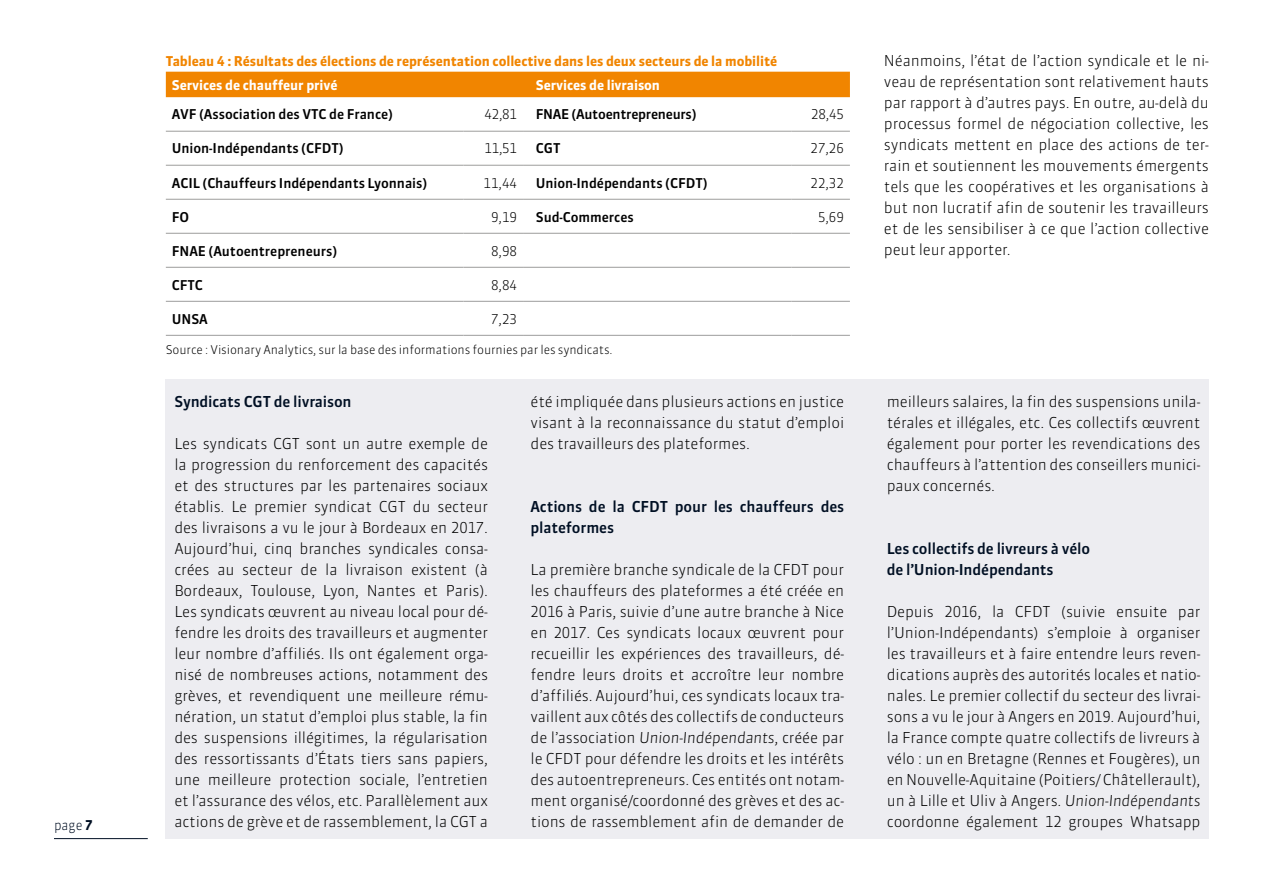
<style>
.page{position:relative;width:1263px;height:893px;background:#fff}
.page>*{position:absolute;margin:0;border:0;box-sizing:border-box;transform-origin:0 0}
.t1{font:300 15px/21px "Sanuk TF";letter-spacing:-.01em;color:#000;text-align:justify}
.t2{font:500 15px/21px "Sanuk TF";letter-spacing:-.01em;color:#000f23}
.t3{font:500 13.5px "Sanuk TF";letter-spacing:-.005em;color:#000}
.t4{font:700 13.5px "Sanuk TF";letter-spacing:-.005em;color:#f18500}
.t5{font:300 13.5px "Sanuk TF";letter-spacing:-.005em;color:#000}
.t6{font:700 13.5px "Sanuk TF";letter-spacing:-.005em;color:#fff}
.t7{font:300 13.5px "Sanuk TF";color:#000f23;scale:.95 1}
.t8{font:300 12px "Sanuk TF";letter-spacing:-.01em;color:#000}
.s1{font-weight:700}
.s2{font-family:"Sanuk LF";font-style:italic}
</style>
<div class="page">
<hr style="left:54px;top:838px;width:94px;height:1px;background:#000f23">
<div style="left:166px;top:72px;width:684px;height:25px;background:#f18500"></div>
<hr style="left:166px;top:131px;width:297px;height:1px;background:#9d9d9c">
<hr style="left:463px;top:131px;width:60px;height:1px;background:#9d9d9c">
<hr style="left:523px;top:131px;width:269px;height:1px;background:#9d9d9c">
<hr style="left:792px;top:131px;width:58px;height:1px;background:#9d9d9c">
<hr style="left:166px;top:165px;width:297px;height:1px;background:#9d9d9c">
<hr style="left:463px;top:165px;width:60px;height:1px;background:#9d9d9c">
<hr style="left:523px;top:165px;width:269px;height:1px;background:#9d9d9c">
<hr style="left:792px;top:165px;width:58px;height:1px;background:#9d9d9c">
<hr style="left:166px;top:199px;width:297px;height:1px;background:#9d9d9c">
<hr style="left:463px;top:199px;width:60px;height:1px;background:#9d9d9c">
<hr style="left:523px;top:199px;width:269px;height:1px;background:#9d9d9c">
<hr style="left:792px;top:199px;width:58px;height:1px;background:#9d9d9c">
<hr style="left:166px;top:233px;width:297px;height:1px;background:#9d9d9c">
<hr style="left:463px;top:233px;width:60px;height:1px;background:#9d9d9c">
<hr style="left:523px;top:233px;width:269px;height:1px;background:#9d9d9c">
<hr style="left:792px;top:233px;width:58px;height:1px;background:#9d9d9c">
<hr style="left:166px;top:267px;width:297px;height:1px;background:#9d9d9c">
<hr style="left:463px;top:267px;width:60px;height:1px;background:#9d9d9c">
<hr style="left:523px;top:267px;width:269px;height:1px;background:#9d9d9c">
<hr style="left:792px;top:267px;width:58px;height:1px;background:#9d9d9c">
<hr style="left:166px;top:301px;width:297px;height:1px;background:#9d9d9c">
<hr style="left:463px;top:301px;width:60px;height:1px;background:#9d9d9c">
<hr style="left:523px;top:301px;width:269px;height:1px;background:#9d9d9c">
<hr style="left:792px;top:301px;width:58px;height:1px;background:#9d9d9c">
<hr style="left:166px;top:335px;width:297px;height:1px;background:#9d9d9c">
<hr style="left:463px;top:335px;width:60px;height:1px;background:#9d9d9c">
<hr style="left:523px;top:335px;width:269px;height:1px;background:#9d9d9c">
<hr style="left:792px;top:335px;width:58px;height:1px;background:#9d9d9c">
<div style="left:166px;top:380px;width:1043px;height:459px;background:#ededf1"></div>
<p class="t7" style="left:54px;top:816px;width:42px">page <span class="s1">7</span></p>
<p class="t4" style="left:166px;top:52px;width:613px">Tableau 4 : Résultats des élections de représentation collective dans les deux secteurs de la mobilité</p>
<p class="t6" style="left:172px;top:76px;width:167px">Services de chauffeur privé</p>
<p class="t6" style="left:536px;top:76px;width:126px">Services de livraison</p>
<p class="t3" style="left:172px;top:106px;width:223px">AVF (Association des VTC de France)</p>
<p class="t5" style="left:484px;top:106px;width:34px">42,81</p>
<p class="t3" style="left:536px;top:106px;width:162px">FNAE (Autoentrepreneurs)</p>
<p class="t5" style="left:811px;top:106px;width:34px">28,45</p>
<p class="t3" style="left:172px;top:140px;width:173px">Union-Indépendants (CFDT)</p>
<p class="t5" style="left:484px;top:140px;width:34px">11,51</p>
<p class="t3" style="left:536px;top:140px;width:26px">CGT</p>
<p class="t5" style="left:810px;top:140px;width:35px">27,26</p>
<p class="t3" style="left:172px;top:174px;width:257px">ACIL (Chauffeurs Indépendants Lyonnais)</p>
<p class="t5" style="left:484px;top:174px;width:35px">11,44</p>
<p class="t3" style="left:536px;top:174px;width:173px">Union-Indépendants (CFDT)</p>
<p class="t5" style="left:810px;top:174px;width:35px">22,32</p>
<p class="t3" style="left:172px;top:208px;width:19px">FO</p>
<p class="t5" style="left:491px;top:208px;width:27px">9,19</p>
<p class="t3" style="left:536px;top:208px;width:100px">Sud-Commerces</p>
<p class="t5" style="left:818px;top:208px;width:27px">5,69</p>
<p class="t3" style="left:172px;top:242px;width:167px">FNAE (Autoentrepreneurs)</p>
<p class="t5" style="left:491px;top:242px;width:27px">8,98</p>
<p class="t3" style="left:172px;top:276px;width:33px">CFTC</p>
<p class="t5" style="left:491px;top:276px;width:27px">8,84</p>
<p class="t3" style="left:172px;top:310px;width:37px">UNSA</p>
<p class="t5" style="left:491px;top:310px;width:27px">7,23</p>
<p class="t8" style="left:166px;top:342px;width:448px">Source : Visionary Analytics, sur la base des informations fournies par les syndicats.</p>
<p class="t2" style="left:174px;top:391px;width:179px">Syndicats CGT de livraison</p>
<p class="t1" style="left:174px;top:433px;width:315px">Les syndicats CGT sont un autre exemple de la progression du renforcement des capacités et des structures par les partenaires sociaux établis. Le premier syndicat CGT du secteur des livraisons a vu le jour à Bordeaux en 2017.<br>Aujourd’hui, cinq branches syndicales consa&shy;crées au secteur de la livraison existent (à Bordeaux, Toulouse, Lyon, Nantes et Paris).<br>Les syndicats œuvrent au niveau local pour dé&shy;fendre les droits des travailleurs et augmenter leur nombre d’affiliés. Ils ont également orga&shy;nisé de nombreuses actions, notamment des grèves, et revendiquent une meilleure rému&shy;nération, un statut d’emploi plus stable, la fin des suspensions illégitimes, la régularisation des ressortissants d’États tiers sans papiers, une meilleure protection sociale, l’entretien et l’assurance des vélos, etc. Parallèlement aux actions de grève et de rassemblement, la CGT a</p>
<p class="t1" style="left:531px;top:391px;width:315px">été impliquée dans plusieurs actions en justice visant à la reconnaissance du statut d’emploi des travailleurs des plateformes.</p>
<p class="t2" style="left:531px;top:496px;width:315px">Actions de la CFDT pour les chauffeurs des plateformes</p>
<p class="t1" style="left:531px;top:559px;width:315px">La première branche syndicale de la CFDT pour les chauffeurs des plateformes a été créée en 2016 à Paris, suivie d’une autre branche à Nice en 2017. Ces syndicats locaux œuvrent pour recueillir les expériences des travailleurs, dé&shy;fendre leurs droits et accroître leur nombre d’affiliés. Aujourd’hui, ces syndicats locaux tra&shy;vaillent aux côtés des collectifs de conducteurs de l’association <span class="s2">Union-Indépendants</span>, créée par le CFDT pour défendre les droits et les intérêts des autoentrepreneurs. Ces entités ont notam&shy;ment organisé/coordonné des grèves et des ac&shy;tions de rassemblement afin de demander de</p>
<p class="t1" style="left:884px;top:50px;width:327px">Néanmoins, l’état de l’action syndicale et le ni&shy;veau de représentation sont relativement hauts par rapport à d’autres pays. En outre, au-delà du processus formel de négociation collective, les syndicats mettent en place des actions de ter&shy;rain et soutiennent les mouvements émergents tels que les coopératives et les organisations à but non lucratif afin de soutenir les travailleurs et de les sensibiliser à ce que l’action collective peut leur apporter.</p>
<p class="t1" style="left:887px;top:391px;width:315px">meilleurs salaires, la fin des suspensions unila&shy;térales et illégales, etc. Ces collectifs œuvrent également pour porter les revendications des chauffeurs à l’attention des conseillers munici&shy;paux concernés.</p>
<p class="t2" style="left:887px;top:538px;width:205px">Les collectifs de livreurs à vélo de l’Union-Indépendants</p>
<p class="t1" style="left:887px;top:601px;width:315px">Depuis 2016, la CFDT (suivie ensuite par l’Union-Indépendants) s’emploie à organiser les travailleurs et à faire entendre leurs reven&shy;dications auprès des autorités locales et natio&shy;nales. Le premier collectif du secteur des livrai&shy;sons a vu le jour à Angers en 2019. Aujourd’hui, la France compte quatre collectifs de livreurs à vélo : un en Bretagne (Rennes et Fougères), un en Nouvelle-Aquitaine (Poitiers/ Châtellerault), un à Lille et Uliv à Angers. <span class="s2">Union-Indépendants </span>coordonne également 12 groupes Whatsapp</p>
</div>
